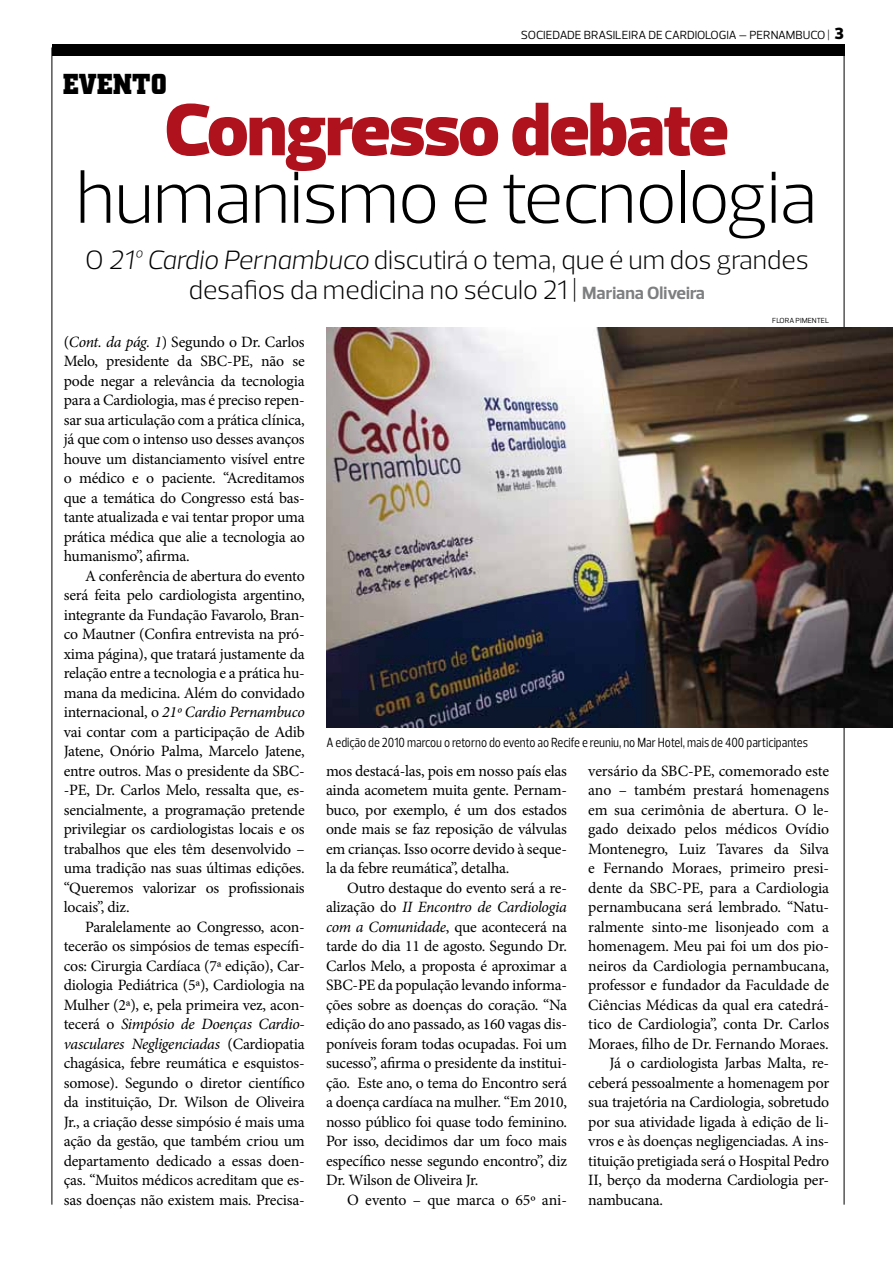
<style>
.page{position:relative;width:893px;height:1263px;background:#fff}
.page>*{position:absolute;margin:0;border:0;box-sizing:border-box;transform-origin:0 0}
.t1{font:300 75px "Prelo";letter-spacing:-.015em;color:#000}
.t2{font:900 75px "Prelo";letter-spacing:-.015em;color:#af111d}
.t3{font:700 30px "City D";color:#000}
.t4{font:300 27px/30px "Prelo";color:#000;text-align:center}
.t5{font:15.75px/19.5px "Minion Pro";letter-spacing:-.015em;color:#000;text-align:justify}
.t6{font:13.5px "Prelo Condensed";color:#000}
.t7{font:12px "Prelo";letter-spacing:-.01em;color:#000}
.t8{font:7.5px "Prelo";color:#000}
.s1{font-weight:900;font-size:16.5px}
.s2{font-style:italic}
.s3{font-weight:700;font-size:18px;color:#7e7f81}
</style>
<div class="page">
<div style="left:52px;top:44px;width:792px;height:12px;background:#000"></div>
<hr style="left:52px;top:47px;width:1px;height:1157px;background:#000">
<hr style="left:844px;top:54px;width:1px;height:1150px;background:#000">
<img style="left:326px;top:327px;width:567px;height:400px">
<h2 class="t3" style="left:63px;top:67px;width:106px">EVENTO</h2>
<p class="t7" style="left:521px;top:28px;width:325px">SOCIEDADE BRASILEIRA DE CARDIOLOGIA – PERNAMBUCO | <span class="s1">3</span></p>
<h1 class="t2" style="left:164px;top:84px;width:565px">Congresso debate</h1>
<h1 class="t1" style="left:76px;top:151px;width:743px">humanismo e tecnologia</h1>
<h3 class="t4" style="left:85px;top:245px;width:725px">O <span class="s2">21º Cardio Pernambuco</span> discutirá o tema, que é um dos grandes desafios da medicina no século 21 | <span class="s3">Mariana Oliveira</span></h3>
<p class="t5" style="left:64px;top:332px;width:242px">(<span class="s2">Cont. da pág. 1</span>) Segundo o Dr. Carlos Melo, presidente da SBC-PE, não se pode negar a relevância da tecnologia para a Cardiologia, mas é preciso repen&shy;sar sua articulação com a prática clínica, já que com o intenso uso desses avanços houve um distanciamento visível entre o médico e o paciente. “Acreditamos que a temática do Congresso está bas&shy;tante atualizada e vai tentar propor uma prática médica que alie a tecnologia ao humanismo”, afirma.</p>
<p class="t5" style="left:64px;top:566px;width:242px;text-indent:21px">A conferência de abertura do evento será feita pelo cardiologista argentino, integrante da Fundação Favarolo, Bran&shy;co Mautner (Confira entrevista na pró&shy;xima página), que tratará justamente da relação entre a tecnologia e a prática hu&shy;mana da medicina. Além do convidado internacional, o <span class="s2">21º Cardio Pernambuco </span>vai contar com a participação de Adib Jatene, Onório Palma, Marcelo Jatene, entre outros. Mas o presidente da SBC--PE, Dr. Carlos Melo, ressalta que, es&shy;sencialmente, a programação pretende privilegiar os cardiologistas locais e os trabalhos que eles têm desenvolvido – uma tradição nas suas últimas edições. “Queremos valorizar os profissionais locais”, diz.</p>
<p class="t5" style="left:64px;top:917px;width:242px;text-indent:21px">Paralelamente ao Congresso, acon&shy;tecerão os simpósios de temas específi&shy;cos: Cirurgia Cardíaca (7ª edição), Car&shy;diologia Pediátrica (5ª), Cardiologia na Mulher (2ª), e, pela primeira vez, acon&shy;tecerá o <span class="s2">Simpósio de Doenças Cardio&shy;vasculares Negligenciadas</span> (Cardiopatia chagásica, febre reumática e esquistos&shy;somose). Segundo o diretor científico da instituição, Dr. Wilson de Oliveira Jr., a criação desse simpósio é mais uma ação da gestão, que também criou um departamento dedicado a essas doen&shy;ças. “Muitos médicos acreditam que es&shy;sas doenças não existem mais. Precisa-</p>
<p class="t8" style="left:772px;top:315px;width:58px">FLORA PIMENTEL</p>
<p class="t6" style="left:326px;top:734px;width:483px">A edição de 2010 marcou o retorno do evento ao Recife e reuniu, no Mar Hotel, mais de 400 participantes</p>
<p class="t5" style="left:588px;top:761px;width:242px">versário da SBC-PE, comemorado este</p>
<p class="t5" style="left:588px;top:780px;width:242px">ano – também prestará homenagens</p>
<p class="t5" style="left:588px;top:800px;width:242px">em sua cerimônia de abertura. O le-</p>
<p class="t5" style="left:588px;top:819px;width:242px">gado deixado pelos médicos Ovídio</p>
<p class="t5" style="left:588px;top:839px;width:242px">Montenegro, Luiz Tavares da Silva</p>
<p class="t5" style="left:588px;top:858px;width:242px">e Fernando Moraes, primeiro presi-</p>
<p class="t5" style="left:588px;top:878px;width:242px">dente da SBC-PE, para a Cardiologia</p>
<p class="t5" style="left:588px;top:897px;width:242px">pernambucana será lembrado. “Natu-</p>
<p class="t5" style="left:588px;top:917px;width:242px">ralmente sinto-me lisonjeado com a</p>
<p class="t5" style="left:588px;top:936px;width:242px">homenagem. Meu pai foi um dos pio-</p>
<p class="t5" style="left:588px;top:956px;width:242px">neiros da Cardiologia pernambucana,</p>
<p class="t5" style="left:588px;top:975px;width:242px">professor e fundador da Faculdade de</p>
<p class="t5" style="left:588px;top:995px;width:242px">Ciências Médicas da qual era catedrá-</p>
<p class="t5" style="left:588px;top:1014px;width:242px">tico de Cardiologia”, conta Dr. Carlos</p>
<p class="t5" style="left:588px;top:1034px;width:242px">Moraes, filho de Dr. Fernando Moraes.</p>
<p class="t5" style="left:609px;top:1053px;width:221px">Já o cardiologista Jarbas Malta, re-</p>
<p class="t5" style="left:588px;top:1073px;width:242px">ceberá pessoalmente a homenagem por</p>
<p class="t5" style="left:588px;top:1092px;width:242px">sua trajetória na Cardiologia, sobretudo</p>
<p class="t5" style="left:588px;top:1112px;width:242px">por sua atividade ligada à edição de li-</p>
<p class="t5" style="left:588px;top:1131px;width:242px">vros e às doenças negligenciadas. A ins-</p>
<p class="t5" style="left:588px;top:1151px;width:242px">tituição pretigiada será o Hospital Pedro</p>
<p class="t5" style="left:588px;top:1170px;width:242px">II, berço da moderna Cardiologia per-</p>
<p class="t5" style="left:588px;top:1190px;width:76px">nambucana.</p>
<p class="t5" style="left:326px;top:761px;width:242px">mos destacá-las, pois em nosso país elas ainda acometem muita gente. Pernam&shy;buco, por exemplo, é um dos estados onde mais se faz reposição de válvulas em crianças. Isso ocorre devido à seque&shy;la da febre reumática”, detalha.</p>
<p class="t5" style="left:326px;top:878px;width:242px;text-indent:21px">Outro destaque do evento será a re&shy;alização do <span class="s2">II Encontro de Cardiologia com a Comunidade</span>, que acontecerá na tarde do dia 11 de agosto. Segundo Dr.<br>Carlos Melo, a proposta é aproximar a SBC-PE da população levando informa&shy;ções sobre as doenças do coração. “Na edição do ano passado, as 160 vagas dis&shy;poníveis foram todas ocupadas. Foi um sucesso”, afirma o presidente da institui&shy;ção. Este ano, o tema do Encontro será a doença cardíaca na mulher. “Em 2010, nosso público foi quase todo feminino.<br>Por isso, decidimos dar um foco mais específico nesse segundo encontro”, diz Dr. Wilson de Oliveira Jr.</p>
<p class="t5" style="left:347px;top:1190px;width:221px">O evento – que marca o 65º ani-</p>
</div>
